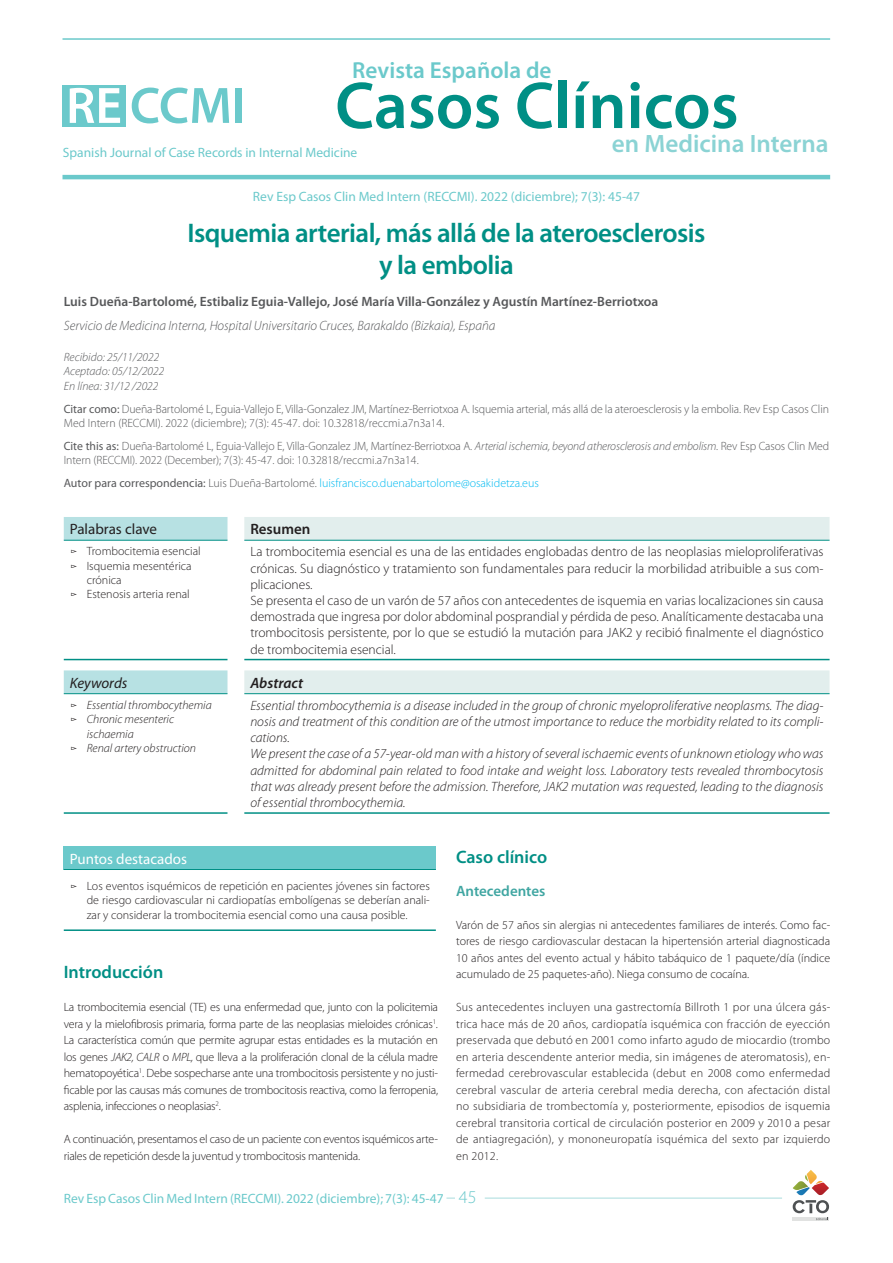
<style>
.page{position:relative;width:893px;height:1263px;background:#fff}
.page>*{position:absolute;margin:0;border:0;box-sizing:border-box;transform-origin:0 0}
.t1{font:600 66.75px "Myriad Pro";color:#008f85}
.Titulo_capitulo{font:600 27px "Myriad Pro";letter-spacing:-.02em;color:#008f85}
.t2{font:600 25.2px "Myriad Pro";color:#8bd3d4}
.t3{font:600 23.25px "Myriad Pro";color:#6bc9cb}
._02_Primer_Orden{font:600 18px "Myriad Pro";color:#008f85}
.t4{font:15px "Myriad Pro";color:#fff}
.PalabrasClaveTitulo{font:15px "Myriad Pro";color:#231f20}
._02_Segundo_Orden{font:600 15px "Myriad Pro";letter-spacing:-.005em;color:#40a6a2}
.KeywordsTitulo{font:italic 15px "Myriad Pro";color:#231f20}
.t5{font:italic 600 15px "Myriad Pro";color:#231f20}
.t6{font:600 15px "Myriad Pro";color:#231f20}
.Texto_abstract{font:italic 300 13.5px/16.2px "Myriad Pro";color:#231f20;text-align:justify}
.Texto_resumen{font:300 13.5px/16.2px "Myriad Pro";color:#231f20;text-align:justify}
.t7{font:13.5px "Myriad Pro";color:#6bc9cb}
.Nombre_autores{font:600 13.5px "Myriad Pro";color:#57585a}
.CargoAutores{font:italic 300 13.5px "Myriad Pro";color:#57585a}
._01_Texto_comun{font:300 12px/16.5px "Myriad Pro";color:#231f20;text-align:justify}
.CitarComo{font:300 12px/14.4px "Myriad Pro";letter-spacing:-.01em;color:#57585a}
._01_Texto_comun-2{font:300 12px/16.5px "Myriad Pro";letter-spacing:-.02em;color:#231f20}
.CitarComo-2{font:300 12px "Myriad Pro";color:#00baf1}
.t8{font:italic 300 12px/14.4px "Myriad Pro";color:#231f20}
.Recibido_Aceptado{font:italic 300 12px "Myriad Pro";color:#57585a}
.s1{font-weight:400}
.s2{font-style:italic}
.s3{font-weight:400;color:#57585a}
.s4{color:#57585a}
.s5{font-weight:300;font-size:18px}
</style>
<div class="page">
<div style="left:63px;top:85px;width:63px;height:41px;background:#6bc9cb"></div>
<svg style="left:70px;top:88px;width:50px;height:35px"></svg>
<svg style="left:132px;top:88px;width:97px;height:35px"></svg>
<div style="left:236px;top:88px;width:6px;height:35px;background:#6bc9cb"></div>
<hr style="left:63px;top:38px;width:767px;height:2px;background:#6bc9cb">
<hr style="left:63px;top:175px;width:767px;height:4px;background:#6bc9cb">
<hr style="left:793px;top:1217px;width:36px;height:4px;background:#e1e2e1">
<svg style="left:793px;top:1170px;width:36px;height:50px"></svg>
<hr style="left:485px;top:1198px;width:297px;height:1px;background:#a8dcdd">
<div style="left:64px;top:846px;width:372px;height:23px;background:#6bc9cb"></div>
<hr style="left:64px;top:869px;width:372px;height:1px;background:#008f85">
<hr style="left:64px;top:929px;width:372px;height:2px;background:#008f85">
<svg style="left:64px;top:517px;width:163px;height:176px"></svg>
<svg style="left:244px;top:517px;width:586px;height:176px"></svg>
<hr style="left:244px;top:812px;width:586px;height:2px;background:#008f85">
<hr style="left:64px;top:659px;width:163px;height:1px;background:#008f85">
<hr style="left:244px;top:659px;width:586px;height:1px;background:#008f85">
<hr style="left:64px;top:812px;width:163px;height:2px;background:#008f85">
<hr style="left:64px;top:540px;width:163px;height:1px;background:#008f85">
<hr style="left:244px;top:540px;width:586px;height:1px;background:#008f85">
<hr style="left:64px;top:693px;width:163px;height:1px;background:#008f85">
<hr style="left:244px;top:693px;width:586px;height:1px;background:#008f85">
<h3 class="t3" style="left:352px;top:56px;width:201px">Revista Española de</h3>
<h1 class="t1" style="left:335px;top:63px;width:405px">Casos Clínicos</h1>
<p class="t7" style="left:63px;top:144px;width:296px">Spanish Journal of Case Records in Internal Medicine</p>
<h3 class="t2" style="left:612px;top:127px;width:218px">en Medicina Interna</h3>
<p class="t7" style="left:253px;top:188px;width:388px">Rev Esp Casos Clin Med Intern (RECCMI). 2022 (diciembre); 7(3): 45-47</p>
<p class="Titulo_capitulo" style="left:187px;top:216px;width:520px">Isquemia arterial, más allá de la ateroesclerosis</p>
<p class="Titulo_capitulo" style="left:379px;top:248px;width:136px">y la embolia</p>
<p class="Nombre_autores" style="left:64px;top:293px;width:596px">Luis Dueña-Bartolomé, Estibaliz Eguia-Vallejo, José María Villa-González y Agustín Martínez-Berriotxoa</p>
<p class="CargoAutores" style="left:64px;top:319px;width:433px">Servicio de Medicina Interna, Hospital Universitario Cruces, Barakaldo (Bizkaia), España</p>
<p class="Recibido_Aceptado" style="left:64px;top:351px;width:97px">Recibido: 25/11/2022</p>
<p class="Recibido_Aceptado" style="left:64px;top:365px;width:102px">Aceptado: 05/12/2022</p>
<p class="Recibido_Aceptado" style="left:64px;top:379px;width:96px">En línea: 31/12 /2022</p>
<p class="CitarComo" style="left:64px;top:402px;width:767px"><span class="s1">Citar como:</span> Dueña-Bartolomé L, Eguia-Vallejo E, Villa-Gonzalez JM, Martínez-Berriotxoa A. Isquemia arterial, más allá de la ateroesclerosis y la embolia. Rev Esp Casos Clin<br>Med Intern (RECCMI). 2022 (diciembre); 7(3): 45-47. doi: 10.32818/reccmi.a7n3a14.</p>
<p class="CitarComo" style="left:64px;top:439px;width:767px"><span class="s1">Cite this as:</span> Dueña-Bartolomé L, Eguia-Vallejo E, Villa-Gonzalez JM, Martínez-Berriotxoa A. <span class="s2">Arterial ischemia, beyond atherosclerosis and embolism.</span> Rev Esp Casos Clin Med<br>Intern (RECCMI). 2022 (December); 7(3): 45-47. doi: 10.32818/reccmi.a7n3a14.</p>
<p class="CitarComo-2" style="left:64px;top:477px;width:477px"><span class="s3">Autor para correspondencia:</span> <span class="s4">Luis Dueña-Bartolomé.</span> luisfrancisco.duenabartolome@osakidetza.eus</p>
<p class="PalabrasClaveTitulo" style="left:70px;top:520px;width:89px">Palabras clave</p>
<p class="t6" style="left:250px;top:520px;width:62px">Resumen</p>
<p class="_01_Texto_comun" style="left:70px;top:543px;width:132px">▻ Trombocitemia esencial</p>
<p class="_01_Texto_comun" style="left:87px;top:559px;width:106px;line-height:14.4px;text-indent:-17px">▻ Isquemia mesentérica crónica</p>
<p class="_01_Texto_comun" style="left:70px;top:586px;width:122px">▻ Estenosis arteria renal</p>
<p class="Texto_resumen" style="left:250px;top:544px;width:575px">La trombocitemia esencial es una de las entidades englobadas dentro de las neoplasias mieloproliferativas crónicas. Su diagnóstico y tratamiento son fundamentales para reducir la morbilidad atribuible a sus com&shy;plicaciones.</p>
<p class="Texto_resumen" style="left:250px;top:593px;width:575px">Se presenta el caso de un varón de 57 años con antecedentes de isquemia en varias localizaciones sin causa demostrada que ingresa por dolor abdominal posprandial y pérdida de peso. Analíticamente destacaba una trombocitosis persistente, por lo que se estudió la mutación para JAK2 y recibió finalmente el diagnóstico de trombocitemia esencial.</p>
<p class="KeywordsTitulo" style="left:70px;top:673px;width:59px">Keywords</p>
<p class="t5" style="left:250px;top:673px;width:54px">Abstract</p>
<p class="t8" style="left:70px;top:698px;width:143px">▻ Essential thrombocythemia</p>
<p class="t8" style="left:87px;top:712px;width:89px;text-indent:-17px">▻ Chronic mesenteric ischaemia</p>
<p class="t8" style="left:70px;top:741px;width:128px">▻ Renal artery obstruction</p>
<p class="Texto_abstract" style="left:250px;top:697px;width:575px">Essential thrombocythemia is a disease included in the group of chronic myeloproliferative neoplasms. The diag&shy;nosis and treatment of this condition are of the utmost importance to reduce the morbidity related to its compli&shy;cations.</p>
<p class="Texto_abstract" style="left:250px;top:746px;width:575px">We present the case of a 57-year-old man with a history of several ischaemic events of unknown etiology who was admitted for abdominal pain related to food intake and weight loss. Laboratory tests revealed thrombocytosis that was already present before the admission. Therefore, JAK2 mutation was requested, leading to the diagnosis of essential thrombocythemia.</p>
<p class="t4" style="left:70px;top:849px;width:119px">Puntos destacados</p>
<p class="_01_Texto_comun" style="left:87px;top:879px;width:345px;line-height:14.4px;text-indent:-17px">▻ Los eventos isquémicos de repetición en pacientes jóvenes sin factores de riesgo cardiovascular ni cardiopatías embolígenas se deberían anali&shy;zar y considerar la trombocitemia esencial como una causa posible.</p>
<p class="_02_Primer_Orden" style="left:64px;top:961px;width:101px">Introducción</p>
<p class="_01_Texto_comun" style="left:64px;top:999px;width:376px">La trombocitemia esencial (TE) es una enfermedad que, junto con la policitemia vera y la mielofibrosis primaria, forma parte de las neoplasias mieloides crónicas<sup>1</sup>.<br>La característica común que permite agrupar estas entidades es la mutación en los genes <span class="s2">JAK2, CALR</span> o <span class="s2">MPL,</span> que lleva a la proliferación clonal de la célula madre hematopoyética<sup>1</sup>. Debe sospecharse ante una trombocitosis persistente y no justi&shy;ficable por las causas más comunes de trombocitosis reactiva, como la ferropenia, asplenia, infecciones o neoplasias<sup>2</sup>.</p>
<p class="_01_Texto_comun-2" style="left:64px;top:1131px;width:376px">A continuación, presentamos el caso de un paciente con eventos isquémicos arte&shy;riales de repetición desde la juventud y trombocitosis mantenida.</p>
<p class="_02_Primer_Orden" style="left:456px;top:845px;width:93px">Caso clínico</p>
<p class="_02_Segundo_Orden" style="left:456px;top:881px;width:91px">Antecedentes</p>
<p class="_01_Texto_comun" style="left:456px;top:916px;width:376px">Varón de 57 años sin alergias ni antecedentes familiares de interés. Como fac&shy;tores de riesgo cardiovascular destacan la hipertensión arterial diagnosticada 10 años antes del evento actual y hábito tabáquico de 1 paquete/día (índice acumulado de 25 paquetes-año). Niega consumo de cocaína.</p>
<p class="_01_Texto_comun" style="left:456px;top:999px;width:376px">Sus antecedentes incluyen una gastrectomía Billroth 1 por una úlcera gás&shy;trica hace más de 20 años, cardiopatía isquémica con fracción de eyección preservada que debutó en 2001 como infarto agudo de miocardio (trombo en arteria descendente anterior media, sin imágenes de ateromatosis), en&shy;fermedad cerebrovascular establecida (debut en 2008 como enfermedad cerebral vascular de arteria cerebral media derecha, con afectación distal no subsidiaria de trombectomía y, posteriormente, episodios de isquemia cerebral transitoria cortical de circulación posterior en 2009 y 2010 a pesar de antiagregación), y mononeuropatía isquémica del sexto par izquierdo en 2012.</p>
<p class="t7" style="left:64px;top:1190px;width:414px">Rev Esp Casos Clin Med Intern (RECCMI). 2022 (diciembre); 7(3): 45-47 <span class="s5">45</span></p>
</div>
